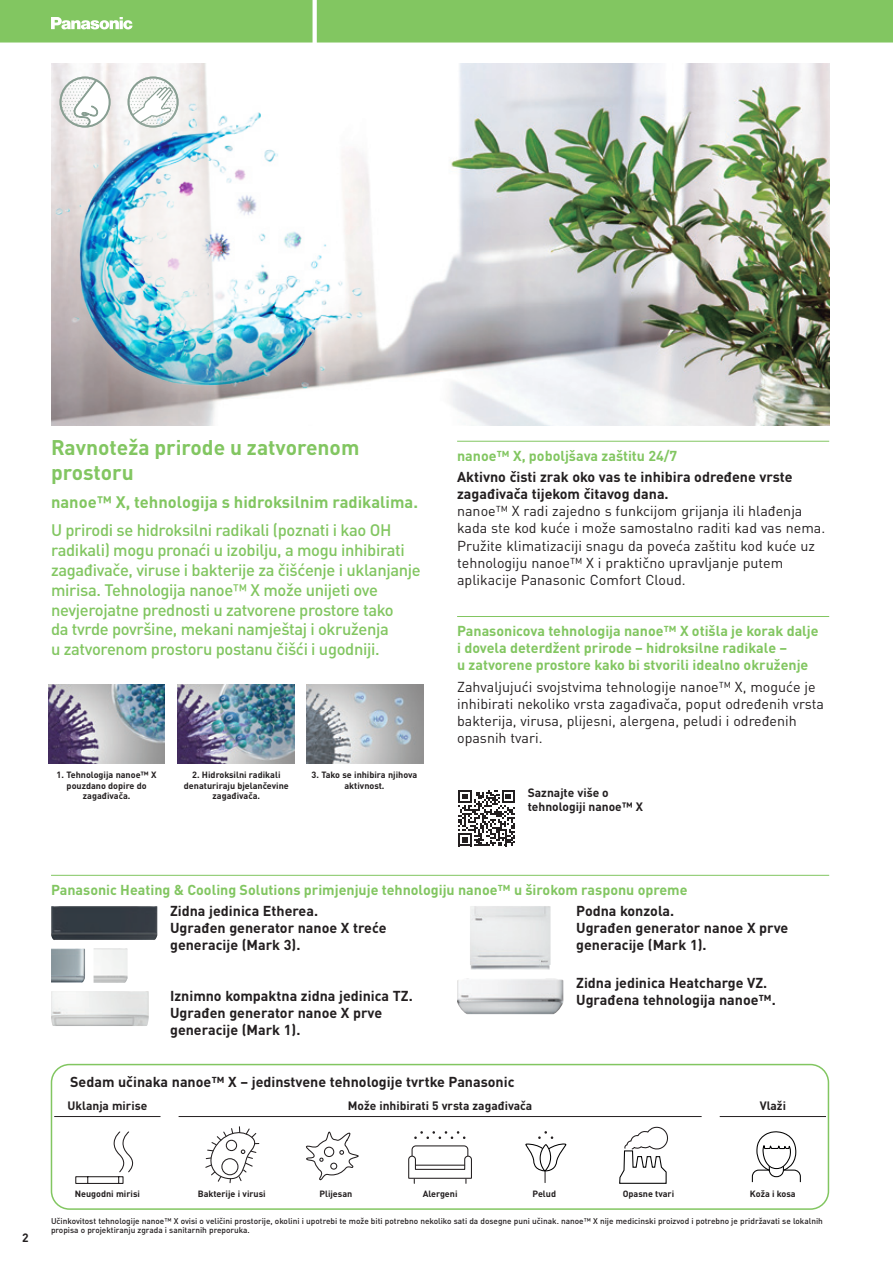
<style>
.page{position:relative;width:893px;height:1263px;background:#fff}
.page>*{position:absolute;margin:0;border:0;box-sizing:border-box;transform-origin:0 0}
.t1{font:700 21px/25.2px "DIN Pro";color:#82c661}
.t2{font:500 16.5px/19.8px "DIN Pro";letter-spacing:-.02em;color:#82c661}
.t3{font:700 16.5px "DIN Pro";color:#82c661}
.t4{font:14.25px/17.1px "DIN Pro";color:#231f20}
.t5{font:700 14.25px/17.1px "DIN Pro";color:#231f20}
.t6{font:700 14.25px/17.1px "DIN Pro";color:#82c661}
.t7{font:700 12px/14.4px "DIN Pro";color:#231f20}
.t8{font:700 9px/10.8px "DIN Pro";color:#231f20;text-align:center}
.t9{font:500 8.25px/9.9px "DIN Pro";color:#231f20}
</style>
<div class="page">
<div style="left:0;top:0;width:893px;height:43px;background:#82c661"></div>
<div style="left:51px;top:1064px;width:778px;height:146px;border:2px solid #82c661;border-radius:18px"></div>
<hr style="left:457px;top:441px;width:372px;height:1px;background:#82c661">
<hr style="left:457px;top:616px;width:372px;height:1px;background:#82c661">
<svg style="left:75px;top:1131px;width:59px;height:53px"></svg>
<svg style="left:306px;top:1131px;width:53px;height:50px"></svg>
<svg style="left:414px;top:1131px;width:52px;height:8px"></svg>
<svg style="left:408px;top:1145px;width:64px;height:38px"></svg>
<svg style="left:525px;top:1131px;width:41px;height:51px"></svg>
<svg style="left:751px;top:1131px;width:50px;height:52px"></svg>
<svg style="left:619px;top:1126px;width:49px;height:58px"></svg>
<hr style="left:720px;top:1116px;width:106px;height:1px;background:#231f20">
<svg style="left:205px;top:1127px;width:54px;height:56px"></svg>
<hr style="left:54px;top:1116px;width:107px;height:1px;background:#231f20">
<hr style="left:179px;top:1116px;width:523px;height:1px;background:#231f20">
<img style="left:177px;top:684px;width:117px;height:79px">
<img style="left:48px;top:684px;width:117px;height:79px">
<img style="left:306px;top:684px;width:117px;height:79px">
<svg style="left:458px;top:790px;width:57px;height:56px"></svg>
<img style="left:51px;top:64px;width:778px;height:361px">
<svg style="left:61px;top:78px;width:54px;height:20px"></svg>
<div style="left:60px;top:77px;width:51px;height:51px;border:2px solid #889e92;border-radius:50%"></div>
<svg style="left:129px;top:79px;width:57px;height:19px"></svg>
<div style="left:128px;top:77px;width:51px;height:51px;border:2px solid #889e92;border-radius:50%"></div>
<img style="left:54px;top:98px;width:311px;height:295px">
<hr style="left:51px;top:875px;width:778px;height:1px;background:#82c661">
<img style="left:457px;top:978px;width:106px;height:36px">
<img style="left:470px;top:906px;width:81px;height:64px">
<img style="left:51px;top:906px;width:106px;height:34px">
<img style="left:94px;top:948px;width:34px;height:35px">
<img style="left:51px;top:948px;width:34px;height:34px">
<img style="left:51px;top:991px;width:98px;height:35px">
<h1 class="t1" style="left:51px;top:432px;width:310px">Ravnoteža prirode u zatvorenom prostoru</h1>
<p class="t3" style="left:51px;top:488px;width:369px">nanoe™ X, tehnologija s hidroksilnim radikalima.</p>
<p class="t2" style="left:51px;top:519px;width:371px">U prirodi se hidroksilni radikali (poznati i kao OH radikali) mogu pronaći u izobilju, a mogu inhibirati zagađivače, viruse i bakterije za čišćenje i uklanjanje mirisa. Tehnologija nanoe™ X može unijeti ove nevjerojatne prednosti u zatvorene prostore tako<br>da tvrde površine, mekani namještaj i okruženja<br>u zatvorenom prostoru postanu čišći i ugodniji.</p>
<p class="t8" style="left:57px;top:768px;width:102px">1. Tehnologija nanoe™ X pouzdano dopire do zagađivača.</p>
<p class="t8" style="left:184px;top:768px;width:106px">2. Hidroksilni radikali denaturiraju bjelančevine zagađivača.</p>
<p class="t8" style="left:312px;top:768px;width:107px">3. Tako se inhibira njihova aktivnost.</p>
<p class="t6" style="left:457px;top:445px;width:222px">nanoe™ X, poboljšava zaštitu 24/7</p>
<p class="t5" style="left:457px;top:467px;width:337px">Aktivno čisti zrak oko vas te inhibira određene vrste zagađivača tijekom čitavog dana.</p>
<p class="t4" style="left:457px;top:502px;width:370px">nanoe™ X radi zajedno s funkcijom grijanja ili hlađenja kada ste kod kuće i može samostalno raditi kad vas nema.<br>Pružite klimatizaciji snagu da poveća zaštitu kod kuće uz tehnologiju nanoe™ X i praktično upravljanje putem aplikacije Panasonic Comfort Cloud.</p>
<p class="t6" style="left:457px;top:621px;width:363px">Panasonicova tehnologija nanoe™ X otišla je korak dalje i dovela deterdžent prirode – hidroksilne radikale –<br>u zatvorene prostore kako bi stvorili idealno okruženje</p>
<p class="t4" style="left:457px;top:677px;width:368px">Zahvaljujući svojstvima tehnologije nanoe™ X, moguće je inhibirati nekoliko vrsta zagađivača, poput određenih vrsta bakterija, virusa, plijesni, alergena, peludi i određenih opasnih tvari.</p>
<p class="t7" style="left:528px;top:784px;width:117px">Saznajte više o tehnologiji nanoe™ X</p>
<p class="t6" style="left:51px;top:879px;width:638px">Panasonic Heating &amp; Cooling Solutions primjenjuje tehnologiju nanoe™ u širokom rasponu opreme</p>
<p class="t5" style="left:170px;top:901px;width:218px">Zidna jedinica Etherea.<br>Ugrađen generator nanoe X treće generacije (Mark 3).</p>
<p class="t5" style="left:170px;top:986px;width:244px">Iznimno kompaktna zidna jedinica TZ.<br>Ugrađen generator nanoe X prve generacije (Mark 1).</p>
<p class="t5" style="left:576px;top:901px;width:214px">Podna konzola.<br>Ugrađen generator nanoe X prve generacije (Mark 1).</p>
<p class="t5" style="left:576px;top:973px;width:201px">Zidna jedinica Heatcharge VZ.<br>Ugrađena tehnologija nanoe™.</p>
<p class="t5" style="left:70px;top:1072px;width:446px">Sedam učinaka nanoe™ X – jedinstvene tehnologije tvrtke Panasonic</p>
<p class="t7" style="left:67px;top:1097px;width:81px">Uklanja mirise</p>
<p class="t7" style="left:348px;top:1097px;width:186px">Može inhibirati 5 vrsta zagađivača</p>
<p class="t7" style="left:760px;top:1097px;width:28px">Vlaži</p>
<p class="t7" style="left:22px;top:1229px;width:8px">2</p>
<p class="t8" style="left:75px;top:1187px;width:67px">Neugodni mirisi</p>
<p class="t8" style="left:198px;top:1187px;width:70px">Bakterije i virusi</p>
<p class="t8" style="left:319px;top:1187px;width:34px">Plijesan</p>
<p class="t8" style="left:423px;top:1187px;width:36px">Alergeni</p>
<p class="t8" style="left:532px;top:1187px;width:25px">Pelud</p>
<p class="t8" style="left:623px;top:1187px;width:53px">Opasne tvari</p>
<p class="t8" style="left:750px;top:1187px;width:47px">Koža i kosa</p>
<p class="t9" style="left:51px;top:1215px;width:773px">Učinkovitost tehnologije nanoe™ X ovisi o veličini prostorije, okolini i upotrebi te može biti potrebno nekoliko sati da dosegne puni učinak. nanoe™ X nije medicinski proizvod i potrebno je pridržavati se lokalnih propisa o projektiranju zgrada i sanitarnih preporuka.</p>
</div>
